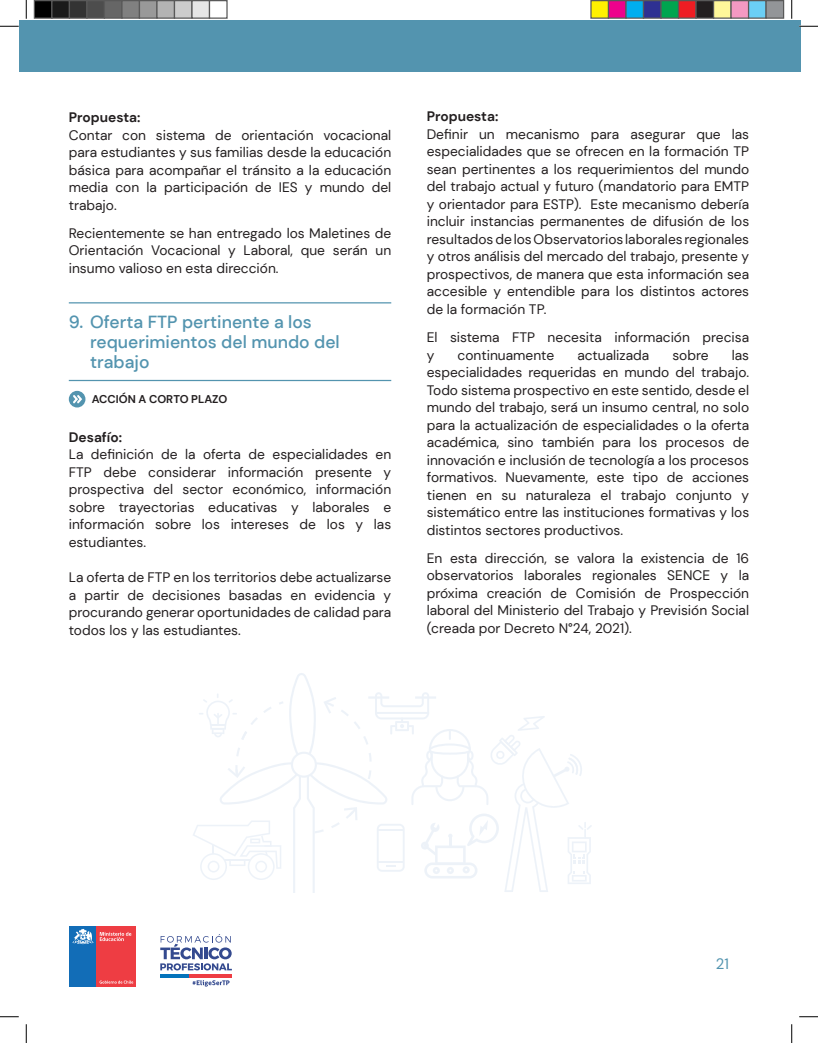
<style>
.page{position:relative;width:818px;height:1043px;background:#fff}
.page>*{position:absolute;margin:0;border:0;box-sizing:border-box;transform-origin:0 0}
.t1{font:500 17.5px/20px "DM Sans";color:#5394af}
.t2{font:15px "DM Sans";color:#5394af}
.t3{font:13.75px/17.5px "DM Sans";color:#231f20;text-align:justify}
.t4{font:700 13.75px "DM Sans";color:#231f20}
.t5{font:700 11.25px "DM Sans";color:#231f20}
</style>
<div class="page">
<div style="left:19px;top:20px;width:781px;height:51px;background:#5394af"></div>
<div style="left:69px;top:925px;width:28px;height:61px;background:#126db7"></div>
<div style="left:97px;top:925px;width:39px;height:61px;background:#ee3d43"></div>
<svg style="left:100px;top:980px;width:33px;height:3px"></svg>
<svg style="left:72px;top:929px;width:22px;height:15px"></svg>
<svg style="left:100px;top:932px;width:31px;height:9px"></svg>
<svg style="left:160px;top:934px;width:72px;height:36px"></svg>
<hr style="left:160px;top:974px;width:30px;height:4px;background:#0473bb">
<hr style="left:190px;top:974px;width:42px;height:4px;background:#ee3d43">
<svg style="left:193px;top:980px;width:36px;height:6px"></svg>
<hr style="left:69px;top:380px;width:322px;height:1px;background:#5394af">
<hr style="left:69px;top:302px;width:322px;height:1px;background:#5394af">
<div style="left:69px;top:391px;width:16px;height:16px;background:#5394af;border-radius:50%"></div>
<svg style="left:73px;top:395px;width:9px;height:8px"></svg>
<svg style="left:193px;top:673px;width:399px;height:219px"></svg>
<svg style="left:0;top:25px;width:19px;height:2px"></svg>
<svg style="left:799px;top:25px;width:19px;height:2px"></svg>
<svg style="left:0;top:1016px;width:19px;height:1px"></svg>
<svg style="left:799px;top:1016px;width:19px;height:1px"></svg>
<svg style="left:25px;top:0;width:2px;height:19px"></svg>
<svg style="left:25px;top:1024px;width:2px;height:18px"></svg>
<svg style="left:791px;top:0;width:1px;height:19px"></svg>
<svg style="left:791px;top:1024px;width:1px;height:18px"></svg>
<div style="left:34px;top:1px;width:18px;height:17px;background:#000"></div>
<div style="left:34px;top:0;width:18px;height:19px;border:1px solid #595959"></div>
<div style="left:52px;top:1px;width:17px;height:17px;background:#1a1a1a"></div>
<div style="left:51px;top:0;width:19px;height:19px;border:1px solid #595959"></div>
<div style="left:69px;top:1px;width:18px;height:17px;background:#333"></div>
<div style="left:69px;top:0;width:19px;height:19px;border:1px solid #595959"></div>
<div style="left:87px;top:1px;width:17px;height:17px;background:#4d4d4d"></div>
<div style="left:86px;top:0;width:19px;height:19px;border:1px solid #595959"></div>
<div style="left:104px;top:1px;width:18px;height:17px;background:#666"></div>
<div style="left:104px;top:0;width:18px;height:19px;border:1px solid #595959"></div>
<div style="left:122px;top:1px;width:17px;height:17px;background:#808080"></div>
<div style="left:121px;top:0;width:19px;height:19px;border:1px solid #595959"></div>
<div style="left:139px;top:1px;width:18px;height:17px;background:#999"></div>
<div style="left:139px;top:0;width:19px;height:19px;border:1px solid #595959"></div>
<div style="left:157px;top:1px;width:17px;height:17px;background:#b3b3b3"></div>
<div style="left:156px;top:0;width:19px;height:19px;border:1px solid #595959"></div>
<div style="left:174px;top:1px;width:18px;height:17px;background:#ccc"></div>
<div style="left:174px;top:0;width:18px;height:19px;border:1px solid #595959"></div>
<div style="left:192px;top:1px;width:17px;height:17px;background:#e6e6e6"></div>
<div style="left:191px;top:0;width:19px;height:19px;border:1px solid #595959"></div>
<div style="left:209px;top:0;width:19px;height:19px;border:1px solid #595959"></div>
<div style="left:591px;top:1px;width:17px;height:17px;background:#fff101"></div>
<div style="left:590px;top:0;width:19px;height:19px;border:1px solid #595959"></div>
<div style="left:608px;top:1px;width:18px;height:17px;background:#ed028c"></div>
<div style="left:608px;top:0;width:18px;height:19px;border:1px solid #595959"></div>
<div style="left:626px;top:1px;width:17px;height:17px;background:#00aeef"></div>
<div style="left:625px;top:0;width:19px;height:19px;border:1px solid #595959"></div>
<div style="left:643px;top:1px;width:18px;height:17px;background:#2e3092"></div>
<div style="left:642px;top:0;width:19px;height:19px;border:1px solid #595959"></div>
<div style="left:661px;top:1px;width:17px;height:17px;background:#00a54f"></div>
<div style="left:660px;top:0;width:19px;height:19px;border:1px solid #595959"></div>
<div style="left:678px;top:1px;width:18px;height:17px;background:#ee1d23"></div>
<div style="left:678px;top:0;width:18px;height:19px;border:1px solid #595959"></div>
<div style="left:696px;top:1px;width:17px;height:17px;background:#231f20"></div>
<div style="left:695px;top:0;width:19px;height:19px;border:1px solid #595959"></div>
<div style="left:713px;top:1px;width:18px;height:17px;background:#fff79a"></div>
<div style="left:712px;top:0;width:19px;height:19px;border:1px solid #595959"></div>
<div style="left:731px;top:1px;width:17px;height:17px;background:#f499c2"></div>
<div style="left:730px;top:0;width:19px;height:19px;border:1px solid #595959"></div>
<div style="left:748px;top:1px;width:18px;height:17px;background:#6bcff6"></div>
<div style="left:748px;top:0;width:18px;height:19px;border:1px solid #595959"></div>
<div style="left:766px;top:1px;width:17px;height:17px;background:#939598"></div>
<div style="left:765px;top:0;width:19px;height:19px;border:1px solid #595959"></div>
<p class="t4" style="left:69px;top:109px;width:73px">Propuesta:</p>
<p class="t3" style="left:69px;top:126px;width:324px">Contar con sistema de orientación vocacional para estudiantes y sus familias desde la educación básica para acompañar el tránsito a la educación media con la participación de IES y mundo del trabajo.</p>
<p class="t3" style="left:69px;top:224px;width:324px">Recientemente se han entregado los Maletines de Orientación Vocacional y Laboral, que serán un insumo valioso en esta dirección.</p>
<p class="t1" style="left:90px;top:312px;width:251px;text-indent:-21px">9. Oferta FTP pertinente a los requerimientos del mundo del trabajo</p>
<p class="t5" style="left:92px;top:392px;width:137px">ACCIÓN A CORTO PLAZO</p>
<p class="t4" style="left:69px;top:428px;width:55px">Desafío:</p>
<p class="t3" style="left:69px;top:446px;width:324px">La definición de la oferta de especialidades en FTP debe considerar información presente y prospectiva del sector económico, información sobre trayectorias educativas y laborales e información sobre los intereses de los y las estudiantes.</p>
<p class="t3" style="left:69px;top:568px;width:324px">La oferta de FTP en los territorios debe actualizarse a partir de decisiones basadas en evidencia y procurando generar oportunidades de calidad para todos los y las estudiantes.</p>
<p class="t4" style="left:426px;top:108px;width:73px">Propuesta:</p>
<p class="t3" style="left:426px;top:125px;width:324px">Definir un mecanismo para asegurar que las especialidades que se ofrecen en la formación TP sean pertinentes a los requerimientos del mundo del trabajo actual y futuro (mandatorio para EMTP y orientador para ESTP). Este mecanismo debería incluir instancias permanentes de difusión de los resultados de los Observatorios laborales regionales y otros análisis del mercado del trabajo, presente y prospectivos, de manera que esta información sea accesible y entendible para los distintos actores de la formación TP.</p>
<p class="t3" style="left:426px;top:328px;width:324px">El sistema FTP necesita información precisa y</p>
<p class="t3" style="left:426px;top:346px;width:324px;text-indent:305px">las especialidades requeridas en mundo del trabajo.<br>Todo sistema prospectivo en este sentido, desde el mundo del trabajo, será un insumo central, no solo para la actualización de especialidades o la oferta académica, sino también para los procesos de innovación e inclusión de tecnología a los procesos formativos. Nuevamente, este tipo de acciones tienen en su naturaleza el trabajo conjunto y sistemático entre las instituciones formativas y los distintos sectores productivos.</p>
<p class="t3" style="left:426px;top:549px;width:324px">En esta dirección, se valora la existencia de 16 observatorios laborales regionales SENCE y la próxima creación de Comisión de Prospección laboral del Ministerio del Trabajo y Previsión Social (creada por Decreto N°24, 2021).</p>
<p class="t3" style="left:457px;top:346px;width:98px">continuamente</p>
<p class="t3" style="left:577px;top:346px;width:73px">actualizada</p>
<p class="t3" style="left:672px;top:346px;width:38px">sobre</p>
<p class="t2" style="left:716px;top:954px;width:15px">21</p>
</div>
